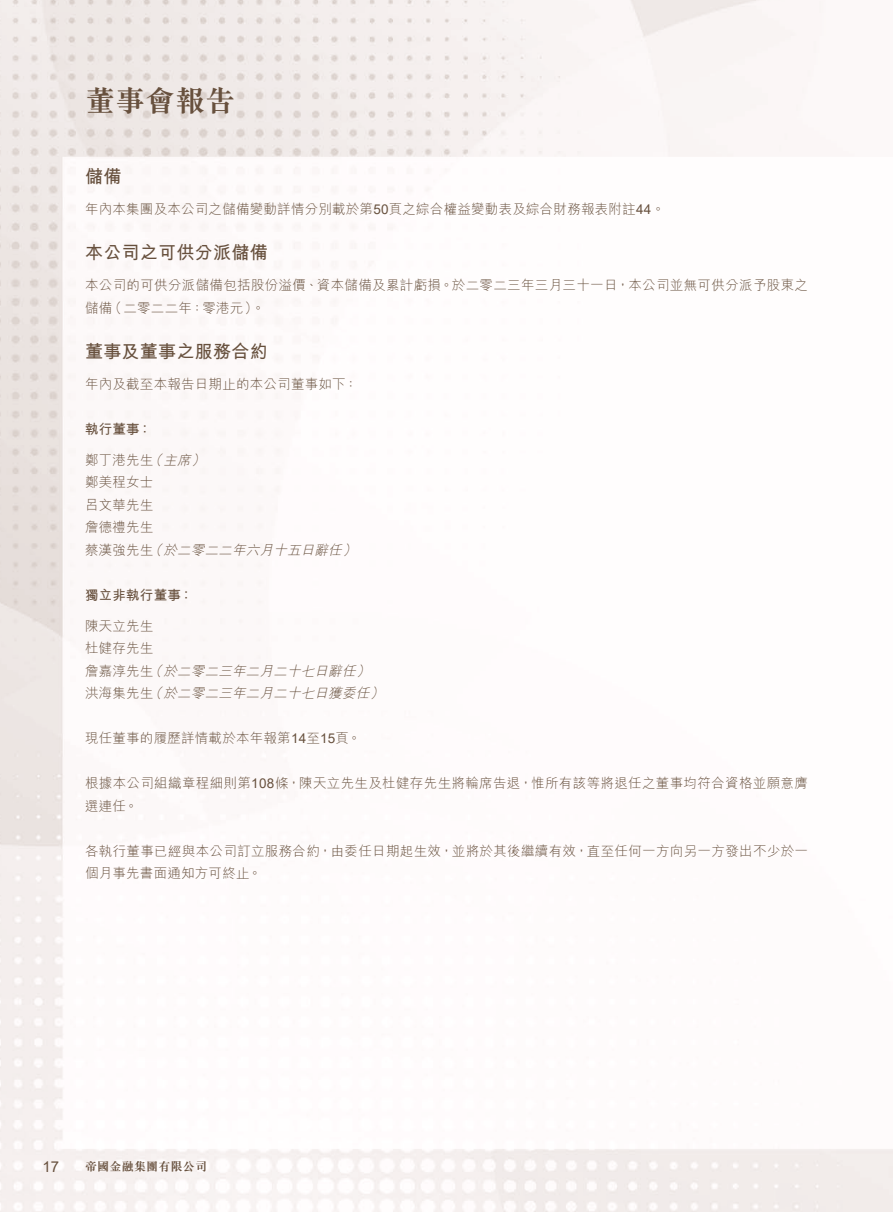
<style>
.page{position:relative;width:893px;height:1212px;background:#fff}
.page>*{position:absolute;margin:0;border:0;box-sizing:border-box;transform-origin:0 0}
.t1{font:700 30px "M Sung HK";color:#67503d}
.t2{font:700 18px "M Hei HK";letter-spacing:.015em;color:#67503d}
.t3{font:15px "Arial";color:#67503d}
.t4{font:300 13.5px/22.5px "M Hei HK";letter-spacing:.025em;color:#67503d}
.t5{font:italic 300 13.5px/22.5px "M Hei HK";color:#67503d}
.t6{font:700 13.5px "M Hei HK";letter-spacing:.015em;color:#67503d}
.t7{font:700 12px "M Sung HK";letter-spacing:.02em;color:#67503d}
.s1{font-family:"Arial";font-weight:400}
.s2{font-style:italic}
.s3{font-style:normal}
</style>
<div class="page">
<img style="left:0;top:0;width:893px;height:1212px">
<h1 class="t1" style="left:85px;top:80px;width:151px">董事會報告</h1>
<h2 class="t2" style="left:85px;top:163px;width:38px">儲備</h2>
<p class="t4" style="left:85px;top:197px;width:581px">年內本集團及本公司之儲備變動詳情分別載於第<span class="s1">50</span>頁之綜合權益變動表及綜合財務報表附註<span class="s1">44</span>。</p>
<h2 class="t2" style="left:85px;top:239px;width:184px">本公司之可供分派儲備</h2>
<p class="t4" style="left:85px;top:273px;width:724px">本公司的可供分派儲備包括股份溢價、資本儲備及累計虧損。於二零二三年三月三十一日，本公司並無可供分派予股東之儲備（二零二二年：零港元）。</p>
<h2 class="t2" style="left:85px;top:338px;width:184px">董事及董事之服務合約</h2>
<p class="t4" style="left:85px;top:372px;width:274px">年內及截至本報告日期止的本公司董事如下：</p>
<p class="t6" style="left:85px;top:419px;width:68px">執行董事：</p>
<p class="t4" style="left:85px;top:448px;width:277px">鄭丁港先生<span class="s2">（主席）<br></span>鄭美程女士<br>呂文華先生<br>詹德禮先生<br>蔡漢強先生<span class="s2">（於二零二二年六月十五日辭任）</span></p>
<p class="t6" style="left:85px;top:585px;width:109px">獨立非執行董事：</p>
<p class="t5" style="left:85px;top:614px;width:304px"><span class="s3">陳天立先生<br>杜健存先生<br>詹嘉淳先生</span>（於二零二三年二月二十七日辭任）<span class="s3">洪海集先生</span>（於二零二三年二月二十七日獲委任）</p>
<p class="t4" style="left:85px;top:726px;width:278px">現任董事的履歷詳情載於本年報第<span class="s1">14</span>至<span class="s1">15</span>頁。</p>
<p class="t4" style="left:85px;top:771px;width:724px">根據本公司組織章程細則第<span class="s1">108</span>條，陳天立先生及杜健存先生將輪席告退，惟所有該等將退任之董事均符合資格並願意膺選連任。</p>
<p class="t4" style="left:85px;top:839px;width:724px">各執行董事已經與本公司訂立服務合約，由委任日期起生效，並將於其後繼續有效，直至任何一方向另一方發出不少於一個月事先書面通知方可終止。</p>
<p class="t3" style="left:43px;top:1156px;width:18px">17</p>
<p class="t7" style="left:85px;top:1158px;width:124px">帝國金融集團有限公司</p>
</div>
